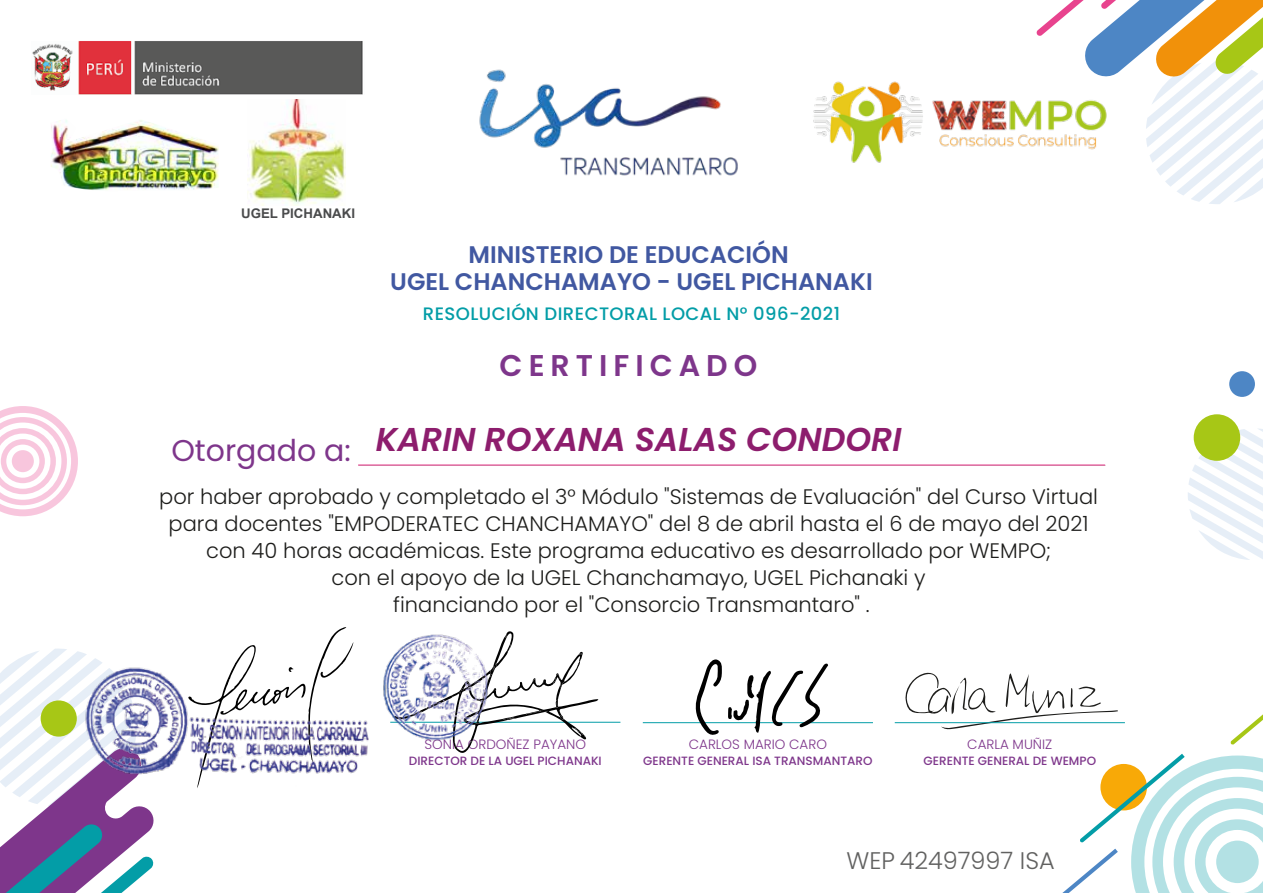
<style>
.page{position:relative;width:1263px;height:893px;background:#fff}
.page>*{position:absolute;margin:0;border:0;box-sizing:border-box;transform-origin:0 0}
.t1{font:italic 600 33px "Poppins";color:#8d1d6d}
.t2{font:600 30px "Poppins";letter-spacing:.2em;color:#7e368b}
.t3{font:30px "Poppins";color:#7e368b}
.t4{font:600 24px/27px "Poppins";color:#4158a1;text-align:center}
.t5{font:300 24px "Poppins";color:#616160}
.t6{font:300 21px/27px "Poppins";color:#1d1d1b;text-align:center}
.t7{font:500 18px "Poppins";letter-spacing:.025em;color:#039da7}
.t8{font:300 13.5px "Poppins";color:#7e368b}
.t9{font:700 13.2px "Arial";color:#4a4b4c}
.t10{font:500 12px "Poppins";color:#7e368b}
</style>
<div class="page">
<hr style="left:358px;top:464px;width:747px;height:2px;background:#e5448e">
<svg style="left:0;top:649px;width:154px;height:244px"></svg>
<svg style="left:1036px;top:0;width:227px;height:204px"></svg>
<div style="left:41px;top:700px;width:36px;height:37px;background:#a7c716;border-radius:50%"></div>
<svg style="left:1230px;top:714px;width:33px;height:31px"></svg>
<svg style="left:1062px;top:754px;width:201px;height:139px"></svg>
<svg style="left:1188px;top:428px;width:75px;height:132px"></svg>
<svg style="left:0;top:406px;width:78px;height:110px"></svg>
<div style="left:1194px;top:414px;width:46px;height:47px;background:#a7c716;border-radius:50%"></div>
<div style="left:1229px;top:371px;width:26px;height:26px;background:#4d86c5;border-radius:50%"></div>
<img style="left:813px;top:55px;width:309px;height:115px">
<img style="left:51px;top:120px;width:168px;height:70px">
<img style="left:248px;top:99px;width:98px;height:106px">
<img style="left:479px;top:69px;width:259px;height:107px">
<div style="left:291px;top:41px;width:72px;height:54px;background:#595958"></div>
<img style="left:32px;top:41px;width:259px;height:54px">
<svg style="left:904px;top:672px;width:214px;height:58px"></svg>
<hr style="left:895px;top:722px;width:230px;height:1px;background:#039da7">
<hr style="left:643px;top:722px;width:230px;height:1px;background:#039da7">
<hr style="left:390px;top:722px;width:230px;height:1px;background:#039da7">
<svg style="left:453px;top:631px;width:145px;height:122px"></svg>
<svg style="left:239px;top:627px;width:114px;height:30px"></svg>
<img style="left:76px;top:657px;width:293px;height:136px">
<img style="left:383px;top:631px;width:109px;height:114px">
<svg style="left:694px;top:659px;width:28px;height:76px"></svg>
<svg style="left:728px;top:663px;width:100px;height:70px"></svg>
<p class="t9" style="left:241px;top:204px;width:115px">UGEL PICHANAKI</p>
<p class="t4" style="left:390px;top:241px;width:484px">MINISTERIO DE EDUCACIÓN<br>UGEL CHANCHAMAYO - UGEL PICHANAKI</p>
<p class="t7" style="left:423px;top:303px;width:419px">RESOLUCIÓN DIRECTORAL LOCAL N° 096-2021</p>
<h2 class="t2" style="left:500px;top:348px;width:259px">CERTIFICADO</h2>
<h1 class="t1" style="left:376px;top:420px;width:527px">KARIN ROXANA SALAS CONDORI</h1>
<h2 class="t3" style="left:171px;top:433px;width:181px">Otorgado a:</h2>
<p class="t6" style="left:159px;top:483px;width:940px">por haber aprobado y completado el 3° Módulo "Sistemas de Evaluación" del Curso Virtual para docentes "EMPODERATEC CHANCHAMAYO" del 8 de abril hasta el 6 de mayo del 2021 con 40 horas académicas. Este programa educativo es desarrollado por WEMPO;<br>con el apoyo de la UGEL Chanchamayo, UGEL Pichanaki y<br>financiando por el "Consorcio Transmantaro" .</p>
<p class="t8" style="left:425px;top:736px;width:163px">SONIA ORDOÑEZ PAYANO</p>
<p class="t10" style="left:409px;top:754px;width:194px">DIRECTOR DE LA UGEL PICHANAKI</p>
<p class="t8" style="left:689px;top:736px;width:140px">CARLOS MARIO CARO</p>
<p class="t10" style="left:643px;top:754px;width:231px">GERENTE GENERAL ISA TRANSMANTARO</p>
<p class="t8" style="left:967px;top:736px;width:87px">CARLA MUÑIZ</p>
<p class="t10" style="left:923px;top:754px;width:174px">GERENTE GENERAL DE WEMPO</p>
<p class="t5" style="left:846px;top:847px;width:210px">WEP 42497997 ISA</p>
</div>
